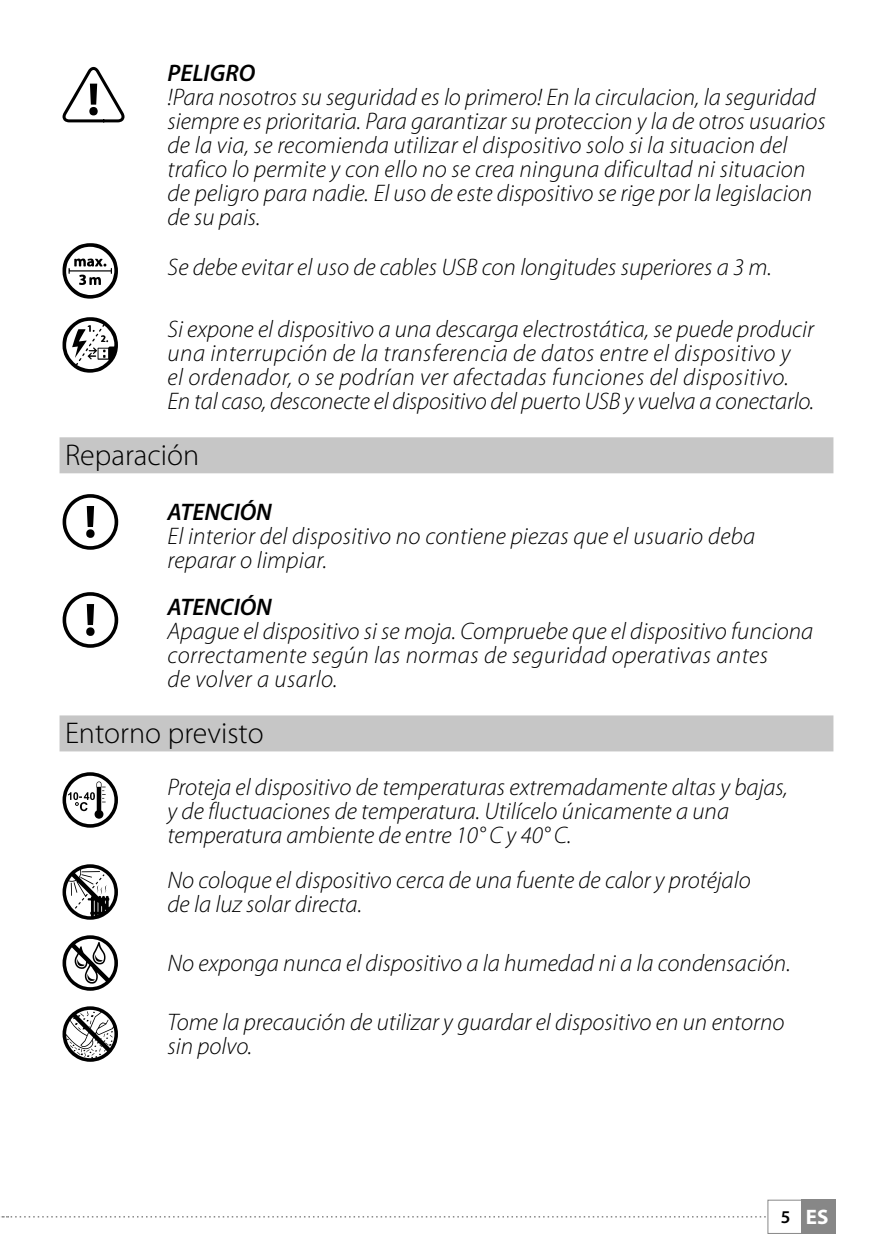
<style>
.page{position:relative;width:893px;height:1259px;background:#fff}
.page>*{position:absolute;margin:0;border:0;box-sizing:border-box;transform-origin:0 0}
.t1{font:300 30px "Myriad Pro";color:#000}
.t2{font:italic 300 24px/24px "Myriad Pro";color:#000}
.t3{font:italic 600 24px "Myriad Pro";color:#000}
.t4{font:700 21px "Myriad Pro";color:#fff}
.s1{font-weight:600;font-size:18px;color:#000}
</style>
<div class="page">
<div style="left:801px;top:1200px;width:35px;height:34px;background:#878787"></div>
<div style="left:767px;top:1199px;width:69px;height:34px;border:1px solid #878787"></div>
<svg style="left:1px;top:1216px;width:765px;height:1px"></svg>
<div style="left:60px;top:437px;width:773px;height:36px;background:#c6c6c6"></div>
<div style="left:60px;top:715px;width:773px;height:36px;background:#c6c6c6"></div>
<p class="t3" style="left:168px;top:58px;width:89px">PELIGRO</p>
<p class="t2" style="left:168px;top:86px;width:660px">!Para nosotros su seguridad es lo primero! En la circulacion, la seguridad siempre es prioritaria. Para garantizar su proteccion y la de otros usuarios de la via, se recomienda utilizar el dispositivo solo si la situacion del trafico lo permite y con ello no se crea ninguna dificultad ni situacion de peligro para nadie. El uso de este dispositivo se rige por la legislacion de su pais.</p>
<p class="t2" style="left:60px;top:256px;width:714px">□ Se debe evitar el uso de cables USB con longitudes superiores a 3 m.</p>
<p class="t2" style="left:168px;top:318px;width:648px">Si expone el dispositivo a una descarga electrostática, se puede producir una interrupción de la transferencia de datos entre el dispositivo y<br>el ordenador, o se podrían ver afectadas funciones del dispositivo.<br>En tal caso, desconecte el dispositivo del puerto USB y vuelva a conectarlo.</p>
<p class="t1" style="left:65px;top:438px;width:136px">Reparación</p>
<p class="t3" style="left:168px;top:497px;width:106px">ATENCIÓN</p>
<p class="t2" style="left:168px;top:525px;width:589px">El interior del dispositivo no contiene piezas que el usuario deba reparar o limpiar.</p>
<p class="t3" style="left:168px;top:592px;width:106px">ATENCIÓN</p>
<p class="t2" style="left:168px;top:620px;width:647px">Apague el dispositivo si se moja. Compruebe que el dispositivo funciona correctamente según las normas de seguridad operativas antes<br>de volver a usarlo.</p>
<p class="t1" style="left:65px;top:716px;width:200px">Entorno previsto</p>
<p class="t2" style="left:168px;top:776px;width:622px">Proteja el dispositivo de temperaturas extremadamente altas y bajas, y de fluctuaciones de temperatura. Utilícelo únicamente a una temperatura ambiente de entre 10 ° C y 40 ° C.</p>
<p class="t2" style="left:168px;top:868px;width:585px">No coloque el dispositivo cerca de una fuente de calor y protéjalo de la luz solar directa.</p>
<p class="t2" style="left:168px;top:951px;width:625px">No exponga nunca el dispositivo a la humedad ni a la condensación.</p>
<p class="t2" style="left:168px;top:1010px;width:618px">Tome la precaución de utilizar y guardar el dispositivo en un entorno sin polvo.</p>
<p class="t4" style="left:781px;top:1203px;width:49px"><span class="s1">5</span> ES</p>
</div>
